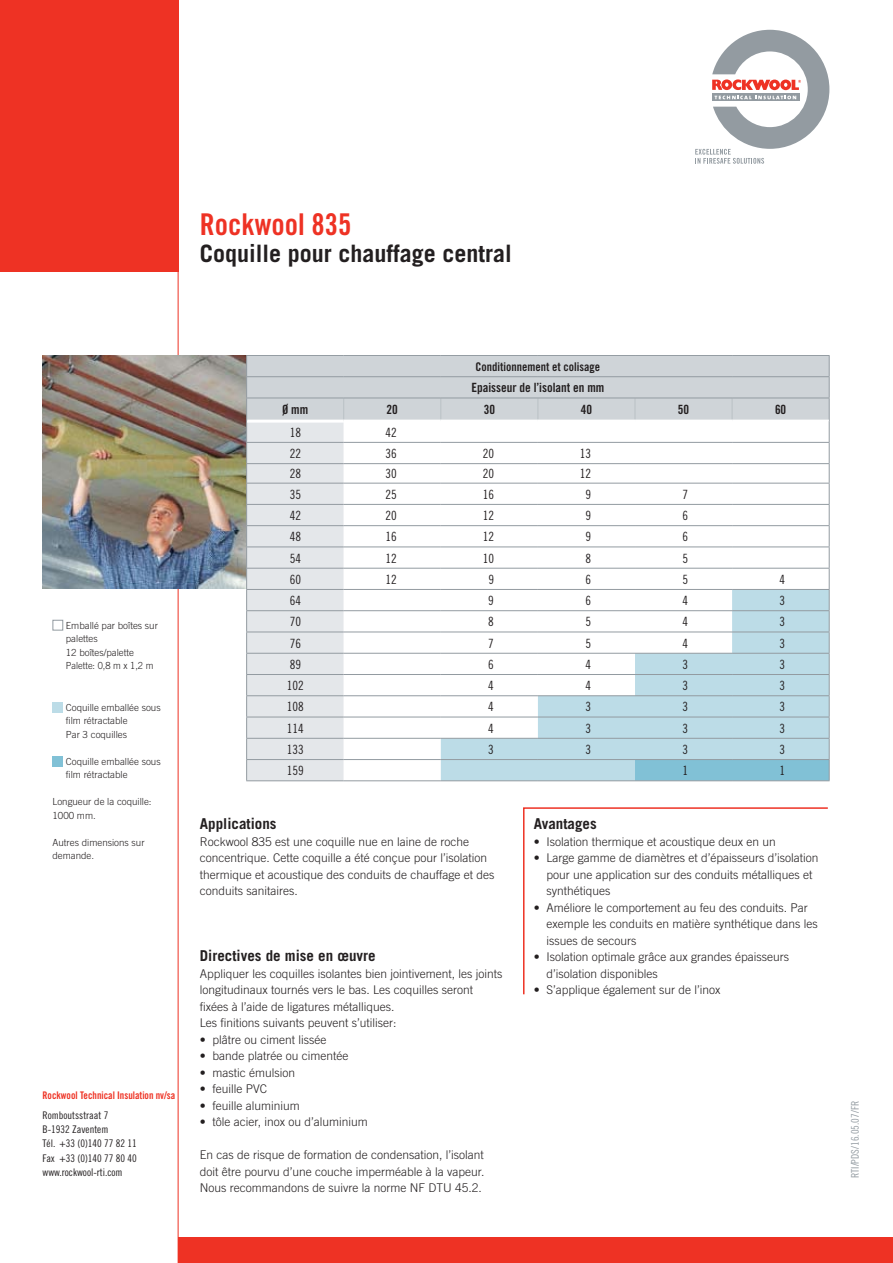
<style>
.page{position:relative;width:893px;height:1263px;background:#fff}
.page>*{position:absolute;margin:0;border:0;box-sizing:border-box;transform-origin:0 0}
.t1{font:30px "Trade Gothic Bold Cond Twenty";color:#ee3224}
.t2{font:700 24px "Trade Gothic";color:#231f20}
.t3{font:700 15px "Trade Gothic";color:#231f20}
.t4{font:12.75px "Trade Gothic Cond Eighteen";color:#231f20}
.t5{font:12.75px "Trade Gothic Bold Cond Twenty";color:#231f20}
.t6{font:300 12px/16.5px "Trade Gothic";color:#231f20}
.t7{font:12px "Trade Gothic Bold Cond Twenty";color:#231f20}
.t8{font:10.5px/14.2px "Trade Gothic Cond Eighteen";color:#231f20}
.t9{font:10.5px "Trade Gothic Bold Cond Twenty";color:#ee3224;scale:.96 1}
.t10{font:10.5px "Trade Gothic Cond Eighteen";color:#939ba1}
.t11{font:300 9.75px/13.5px "Trade Gothic";color:#231f20}
</style>
<div class="page">
<div style="left:179px;top:1237px;width:714px;height:26px;background:#ee3224"></div>
<div style="left:0;top:0;width:179px;height:272px;background:#ee3224"></div>
<svg style="left:695px;top:30px;width:134px;height:134px"></svg>
<hr style="left:178px;top:0;width:1px;height:1263px;background:#ee3224">
<img style="left:43px;top:355px;width:204px;height:234px">
<svg style="left:247px;top:355px;width:583px;height:426px"></svg>
<hr style="left:732px;top:568px;width:97px;height:1px;background:#939ba1">
<hr style="left:441px;top:780px;width:97px;height:1px;background:#939ba1">
<hr style="left:441px;top:738px;width:97px;height:1px;background:#939ba1">
<hr style="left:441px;top:759px;width:97px;height:1px;background:#939ba1">
<div style="left:53px;top:620px;width:10px;height:10px;border:1px solid #939ba1"></div>
<div style="left:53px;top:702px;width:10px;height:10px;background:#bcdce7"></div>
<div style="left:53px;top:756px;width:10px;height:10px;background:#81c1d6"></div>
<svg style="left:523px;top:807px;width:305px;height:188px"></svg>
<h1 class="t1" style="left:200px;top:206px;width:153px">Rockwool 835</h1>
<h2 class="t2" style="left:200px;top:239px;width:314px">Coquille pour chauffage central</h2>
<p class="t7" style="left:476px;top:359px;width:126px">Conditionnement et colisage</p>
<p class="t5" style="left:471px;top:380px;width:135px">Epaisseur de l’isolant en mm</p>
<p class="t5" style="left:282px;top:402px;width:28px">Ø mm</p>
<p class="t5" style="left:387px;top:402px;width:13px">20</p>
<p class="t5" style="left:484px;top:402px;width:13px">30</p>
<p class="t5" style="left:581px;top:402px;width:13px">40</p>
<p class="t5" style="left:678px;top:402px;width:13px">50</p>
<p class="t5" style="left:775px;top:402px;width:13px">60</p>
<p class="t4" style="left:290px;top:425px;width:13px">18</p>
<p class="t4" style="left:386px;top:425px;width:13px">42</p>
<p class="t4" style="left:290px;top:446px;width:13px">22</p>
<p class="t4" style="left:386px;top:446px;width:13px">36</p>
<p class="t4" style="left:483px;top:446px;width:13px">20</p>
<p class="t4" style="left:580px;top:446px;width:13px">13</p>
<p class="t4" style="left:290px;top:466px;width:13px">28</p>
<p class="t4" style="left:386px;top:466px;width:13px">30</p>
<p class="t4" style="left:483px;top:466px;width:13px">20</p>
<p class="t4" style="left:580px;top:466px;width:13px">12</p>
<p class="t4" style="left:290px;top:487px;width:13px">35</p>
<p class="t4" style="left:386px;top:487px;width:13px">25</p>
<p class="t4" style="left:483px;top:487px;width:13px">16</p>
<p class="t4" style="left:585px;top:487px;width:7px">9</p>
<p class="t4" style="left:682px;top:487px;width:7px">7</p>
<p class="t4" style="left:290px;top:508px;width:13px">42</p>
<p class="t4" style="left:386px;top:508px;width:13px">20</p>
<p class="t4" style="left:483px;top:508px;width:13px">12</p>
<p class="t4" style="left:585px;top:508px;width:7px">9</p>
<p class="t4" style="left:682px;top:508px;width:7px">6</p>
<p class="t4" style="left:290px;top:529px;width:13px">48</p>
<p class="t4" style="left:386px;top:529px;width:13px">16</p>
<p class="t4" style="left:483px;top:529px;width:13px">12</p>
<p class="t4" style="left:585px;top:529px;width:7px">9</p>
<p class="t4" style="left:682px;top:529px;width:7px">6</p>
<p class="t4" style="left:290px;top:550px;width:13px">54</p>
<p class="t4" style="left:386px;top:550px;width:13px">12</p>
<p class="t4" style="left:483px;top:550px;width:13px">10</p>
<p class="t4" style="left:585px;top:550px;width:7px">8</p>
<p class="t4" style="left:682px;top:550px;width:7px">5</p>
<p class="t4" style="left:290px;top:572px;width:13px">60</p>
<p class="t4" style="left:386px;top:572px;width:13px">12</p>
<p class="t4" style="left:488px;top:572px;width:7px">9</p>
<p class="t4" style="left:585px;top:572px;width:7px">6</p>
<p class="t4" style="left:682px;top:572px;width:7px">5</p>
<p class="t4" style="left:780px;top:572px;width:7px">4</p>
<p class="t4" style="left:290px;top:593px;width:13px">64</p>
<p class="t4" style="left:488px;top:593px;width:7px">9</p>
<p class="t4" style="left:585px;top:593px;width:7px">6</p>
<p class="t4" style="left:682px;top:593px;width:7px">4</p>
<p class="t4" style="left:780px;top:593px;width:7px">3</p>
<p class="t4" style="left:290px;top:614px;width:13px">70</p>
<p class="t4" style="left:488px;top:614px;width:7px">8</p>
<p class="t4" style="left:585px;top:614px;width:7px">5</p>
<p class="t4" style="left:682px;top:614px;width:7px">4</p>
<p class="t4" style="left:780px;top:614px;width:7px">3</p>
<p class="t4" style="left:290px;top:635px;width:13px">76</p>
<p class="t4" style="left:488px;top:635px;width:7px">7</p>
<p class="t4" style="left:585px;top:635px;width:7px">5</p>
<p class="t4" style="left:682px;top:635px;width:7px">4</p>
<p class="t4" style="left:780px;top:635px;width:7px">3</p>
<p class="t4" style="left:290px;top:657px;width:13px">89</p>
<p class="t4" style="left:488px;top:657px;width:7px">6</p>
<p class="t4" style="left:585px;top:657px;width:7px">4</p>
<p class="t4" style="left:682px;top:657px;width:7px">3</p>
<p class="t4" style="left:780px;top:657px;width:7px">3</p>
<p class="t4" style="left:287px;top:678px;width:18px">102</p>
<p class="t4" style="left:488px;top:678px;width:7px">4</p>
<p class="t4" style="left:585px;top:678px;width:7px">4</p>
<p class="t4" style="left:682px;top:678px;width:7px">3</p>
<p class="t4" style="left:780px;top:678px;width:7px">3</p>
<p class="t4" style="left:287px;top:699px;width:18px">108</p>
<p class="t4" style="left:488px;top:699px;width:7px">4</p>
<p class="t4" style="left:585px;top:699px;width:7px">3</p>
<p class="t4" style="left:682px;top:699px;width:7px">3</p>
<p class="t4" style="left:780px;top:699px;width:7px">3</p>
<p class="t4" style="left:287px;top:720px;width:18px">114</p>
<p class="t4" style="left:488px;top:720px;width:7px">4</p>
<p class="t4" style="left:585px;top:720px;width:7px">3</p>
<p class="t4" style="left:682px;top:720px;width:7px">3</p>
<p class="t4" style="left:780px;top:720px;width:7px">3</p>
<p class="t4" style="left:287px;top:742px;width:18px">133</p>
<p class="t4" style="left:488px;top:742px;width:7px">3</p>
<p class="t4" style="left:585px;top:742px;width:7px">3</p>
<p class="t4" style="left:682px;top:742px;width:7px">3</p>
<p class="t4" style="left:780px;top:742px;width:7px">3</p>
<p class="t4" style="left:287px;top:763px;width:18px">159</p>
<p class="t4" style="left:682px;top:763px;width:7px">1</p>
<p class="t4" style="left:780px;top:763px;width:7px">1</p>
<p class="t11" style="left:66px;top:618px;width:94px">Emballé par boîtes sur palettes<br>12 boîtes/palette<br>Palette: 0,8 m x 1,2 m</p>
<p class="t11" style="left:66px;top:700px;width:96px">Coquille emballée sous film rétractable<br>Par 3 coquilles</p>
<p class="t11" style="left:66px;top:754px;width:96px">Coquille emballée sous film rétractable</p>
<p class="t11" style="left:53px;top:795px;width:101px">Longueur de la coquille:<br>1000 mm.</p>
<p class="t11" style="left:53px;top:835px;width:94px">Autres dimensions sur demande.</p>
<p class="t3" style="left:200px;top:815px;width:78px">Applications</p>
<p class="t6" style="left:200px;top:833px;width:296px">Rockwool 835 est une coquille nue en laine de roche concentrique. Cette coquille a été conçue pour l’isolation thermique et acoustique des conduits de chauffage et des conduits sanitaires.</p>
<p class="t3" style="left:534px;top:815px;width:65px">Avantages</p>
<p class="t6" style="left:534px;top:833px;width:244px">• Isolation thermique et acoustique deux en un</p>
<p class="t6" style="left:546px;top:849px;width:273px;text-indent:-13px">• Large gamme de diamètres et d’épaisseurs d’isolation pour une application sur des conduits métalliques et synthétiques</p>
<p class="t6" style="left:546px;top:899px;width:273px;text-indent:-13px">• Améliore le comportement au feu des conduits. Par exemple les conduits en matière synthétique dans les issues de secours</p>
<p class="t6" style="left:546px;top:948px;width:244px;text-indent:-13px">• Isolation optimale grâce aux grandes épaisseurs d’isolation disponibles</p>
<p class="t6" style="left:534px;top:981px;width:188px">• S’applique également sur de l’inox</p>
<p class="t3" style="left:200px;top:947px;width:177px">Directives de mise en œuvre</p>
<p class="t6" style="left:200px;top:965px;width:304px">Appliquer les coquilles isolantes bien jointivement, les joints longitudinaux tournés vers le bas. Les coquilles seront fixées à l’aide de ligatures métalliques.<br>Les finitions suivants peuvent s’utiliser:</p>
<p class="t6" style="left:200px;top:1031px;width:128px">• plâtre ou ciment lissée</p>
<p class="t6" style="left:200px;top:1047px;width:150px">• bande platrée ou cimentée</p>
<p class="t6" style="left:200px;top:1064px;width:97px">• mastic émulsion</p>
<p class="t6" style="left:200px;top:1080px;width:69px">• feuille PVC</p>
<p class="t6" style="left:200px;top:1097px;width:102px">• feuille aluminium</p>
<p class="t6" style="left:200px;top:1113px;width:169px">• tôle acier, inox ou d’aluminium</p>
<p class="t6" style="left:200px;top:1147px;width:286px;text-align:justify">En cas de risque de formation de condensation, l’isolant doit être pourvu d’une couche imperméable à la vapeur.<br>Nous recommandons de suivre la norme NF DTU 45.2.</p>
<p class="t9" style="left:43px;top:1088px;width:140px">Rockwool Technical Insulation nv/sa</p>
<p class="t8" style="left:43px;top:1108px;width:96px">Romboutsstraat 7<br>B-1932 Zaventem<br>Tél. +33 (0)140 77 82 11<br>Fax +33 (0)140 77 80 40 www.rockwool-rti.com</p>
<p class="t10" style="left:849px;top:1178px;width:78px;rotate:-90deg">RTI/PDS/16.05.07/FR</p>
</div>
